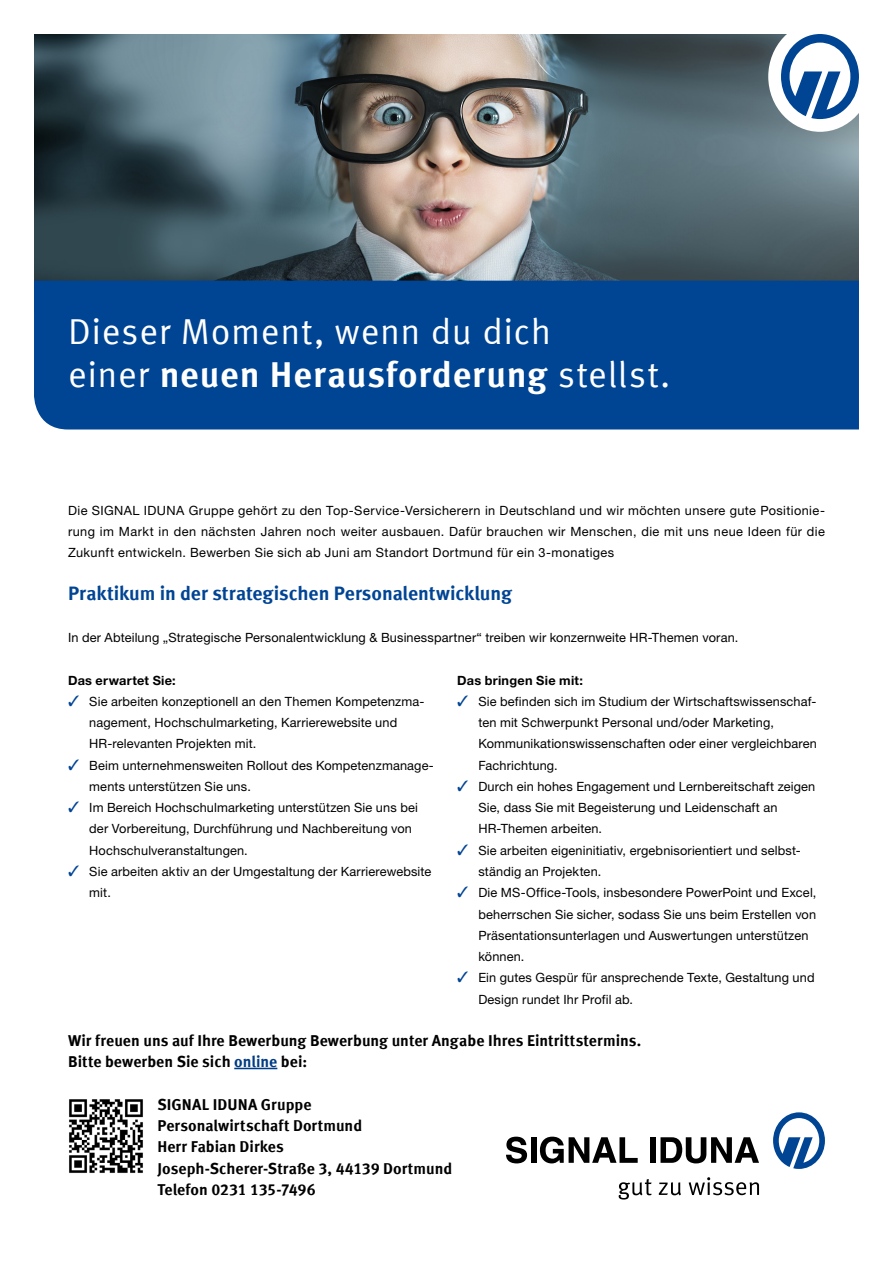
<style>
.page{position:relative;width:893px;height:1263px;background:#fff}
.page>*{position:absolute;margin:0;border:0;box-sizing:border-box;transform-origin:0 0}
.t1{font:700 36px "Meta Offc Pro";letter-spacing:.025em;color:#fff}
.t2{font:36px "Meta Offc Pro Norm";letter-spacing:.02em;color:#fff}
.t3{font:700 19.5px "Meta Offc Pro";letter-spacing:-.005em;color:#004494}
.t4{font:700 15.75px/21.3px "Meta Offc Pro";color:#000}
.t5{font:12.75px/21.3px "Helvetica Neue LTW1 G";letter-spacing:.01em;color:#000}
.t6{font:700 12.75px "Helvetica Neue LTW1 G";letter-spacing:.02em;color:#000}
.s1{font-family:"Meta Offc Pro Norm";font-weight:400}
.s2{color:#004494}
.s3{color:#003b85}
</style>
<div class="page">
<img style="left:34px;top:34px;width:825px;height:247px">
<div style="left:34px;top:281px;width:825px;height:148px;background:#004494"></div>
<hr style="left:234px;top:1068px;width:43px;height:1px;background:#003b85">
<img style="left:69px;top:1099px;width:74px;height:74px">
<svg style="left:506px;top:1137px;width:21px;height:26px"></svg>
<div style="left:531px;top:1137px;width:5px;height:26px;background:#000"></div>
<svg style="left:540px;top:1137px;width:98px;height:26px"></svg>
<div style="left:650px;top:1137px;width:5px;height:26px;background:#000"></div>
<svg style="left:660px;top:1137px;width:99px;height:26px"></svg>
<svg style="left:619px;top:1179px;width:33px;height:20px"></svg>
<svg style="left:659px;top:1182px;width:22px;height:13px"></svg>
<svg style="left:689px;top:1177px;width:70px;height:18px"></svg>
<svg style="left:773px;top:1112px;width:52px;height:57px"></svg>
<div style="left:768px;top:21px;width:104px;height:111px;background:#fff;border-radius:50%"></div>
<svg style="left:781px;top:34px;width:78px;height:85px"></svg>
<div style="left:850px;top:0;width:43px;height:43px;background:#fff"></div>
<h1 class="t2" style="left:68px;top:305px;width:485px">Dieser Moment, wenn du dich</h1>
<h1 class="t1" style="left:68px;top:346px;width:604px"><span class="s1">einer</span> neuen Herausforderung <span class="s1">stellst.</span></h1>
<p class="t5" style="left:68px;top:499px;width:758px;text-align:justify">Die SIGNAL IDUNA Gruppe gehört zu den Top-Service-Versicherern in Deutschland und wir möchten unsere gute Positionie&shy;rung im Markt in den nächsten Jahren noch weiter ausbauen. Dafür brauchen wir Menschen, die mit uns neue Ideen für die Zukunft entwickeln. Bewerben Sie sich ab Juni am Standort Dortmund für ein 3-monatiges</p>
<h2 class="t3" style="left:68px;top:578px;width:445px">Praktikum in der strategischen Personalentwicklung</h2>
<p class="t5" style="left:68px;top:627px;width:672px">In der Abteilung „Strategische Personalentwicklung &amp; Businesspartner“ treiben wir konzernweite HR-Themen voran.</p>
<p class="t6" style="left:68px;top:672px;width:109px">Das erwartet Sie:</p>
<p class="t5" style="left:89px;top:691px;width:337px;text-indent:-21px"><span class="s2">✓</span> Sie arbeiten konzeptionell an den Themen Kompetenzma&shy;nagement, Hochschulmarketing, Karrierewebsite und<br>HR-relevanten Projekten mit.</p>
<p class="t5" style="left:89px;top:754px;width:346px;text-indent:-21px"><span class="s2">✓</span> Beim unternehmensweiten Rollout des Kompetenzmanage&shy;ments unterstützen Sie uns.</p>
<p class="t5" style="left:89px;top:797px;width:330px;text-indent:-21px"><span class="s2">✓</span> Im Bereich Hochschulmarketing unterstützen Sie uns bei der Vorbereitung, Durchführung und Nachbereitung von<br>Hochschulveranstaltungen.</p>
<p class="t5" style="left:89px;top:861px;width:344px;text-indent:-21px"><span class="s2">✓</span> Sie arbeiten aktiv an der Umgestaltung der Karrierewebsite mit.</p>
<p class="t6" style="left:457px;top:672px;width:127px">Das bringen Sie mit:</p>
<p class="t5" style="left:478px;top:691px;width:340px;text-indent:-21px"><span class="s2">✓</span> Sie befinden sich im Studium der Wirtschaftswissenschaf&shy;ten mit Schwerpunkt Personal und/oder Marketing, Kommunikationswissenschaften oder einer vergleichbaren Fachrichtung.</p>
<p class="t5" style="left:478px;top:776px;width:338px;text-indent:-21px"><span class="s2">✓</span> Durch ein hohes Engagement und Lernbereitschaft zeigen<br>Sie, dass Sie mit Begeisterung und Leidenschaft an<br>HR-Themen arbeiten.</p>
<p class="t5" style="left:478px;top:839px;width:324px;text-indent:-21px"><span class="s2">✓</span> Sie arbeiten eigeninitiativ, ergebnisorientiert und selbst&shy;ständig an Projekten.</p>
<p class="t5" style="left:478px;top:882px;width:339px;text-indent:-21px"><span class="s2">✓</span> Die MS-Office-Tools, insbesondere PowerPoint und Excel, beherrschen Sie sicher, sodass Sie uns beim Erstellen von Präsentationsunterlagen und Auswertungen unterstützen können.</p>
<p class="t5" style="left:478px;top:967px;width:338px;text-indent:-21px"><span class="s2">✓</span> Ein gutes Gespür für ansprechende Texte, Gestaltung und<br>Design rundet Ihr Profil ab.</p>
<p class="t4" style="left:68px;top:1029px;width:575px">Wir freuen uns auf Ihre Bewerbung Bewerbung unter Angabe Ihres Eintrittstermins.<br>Bitte bewerben Sie sich <span class="s3">online</span> bei:</p>
<p class="t4" style="left:157px;top:1093px;width:296px">SIGNAL IDUNA Gruppe<br>Personalwirtschaft Dortmund<br>Herr Fabian Dirkes<br>Joseph-Scherer-Straße 3, 44139 Dortmund<br>Telefon 0231 135-7496</p>
</div>
